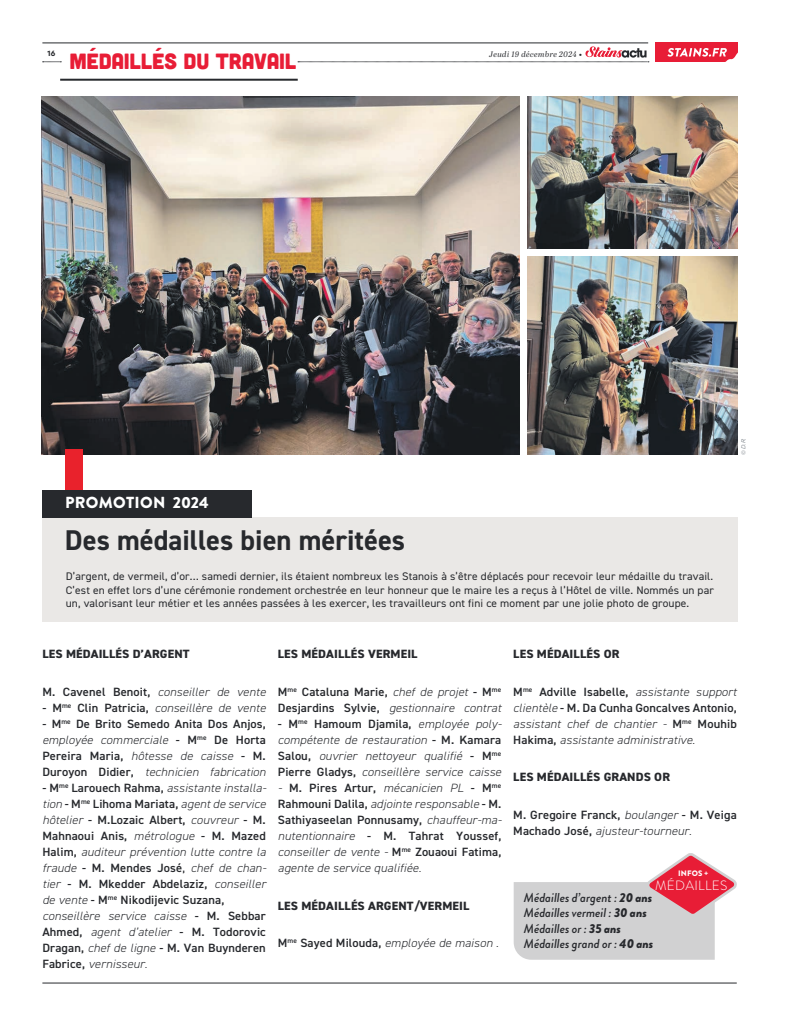
<style>
.page{position:relative;width:794px;height:1021px;background:#fff}
.page>*{position:absolute;margin:0;border:0;box-sizing:border-box;transform-origin:0 0}
.t1{font:700 28.6px "DIN2014";color:#27292d}
.t2{font:22px "Cubano";letter-spacing:-.015em;color:#e81d36}
.t3{font:900 16px "Brandon Grotesque";letter-spacing:.02em;color:#fff}
.t4{font:300 13.4px "Brandon Grotesque";letter-spacing:.02em;color:#fff}
.t5{font:italic 500 12.9px/15.5px "Brandon Grotesque";color:#27292d}
.t6{font:italic 300 12px/16px "DIN2014";letter-spacing:.01em;color:#27292d;text-align:justify;scale:1.04 1}
.t7{font:600 12px/16px "DIN2014";letter-spacing:.01em;color:#27292d;scale:1.04 1}
.t8{font:800 12px "DIN2014";letter-spacing:.01em;color:#27292d;scale:1.04 1}
.t9{font:11px/13.2px "DIN2014";letter-spacing:.01em;color:#27292d;text-align:justify;scale:1.04 1}
.t10{font:italic 8px "Abril Display";letter-spacing:.05em;color:#27292d}
.t11{font:900 7.9px "Brandon Grotesque";letter-spacing:.02em;color:#fff}
.t12{font:700 7px "Galano Classic Alt";color:#27292d}
.t13{font:italic 6px "Galano Grotesque Alt";color:#7f858c}
.s1{font-weight:900;font-style:normal}
.s2{font-weight:600;font-style:normal}
.s3{font-weight:300;font-style:italic}
.s4{font-weight:400;font-style:normal}
.s5{font-weight:900}
</style>
<div class="page">
<div style="left:655px;top:43px;width:83px;height:19px;background:#e81d36"></div>
<svg style="left:667px;top:48px;width:71px;height:14px"></svg>
<svg style="left:298px;top:46px;width:351px;height:17px"></svg>
<svg style="left:43px;top:62px;width:18px;height:1px"></svg>
<hr style="left:42px;top:43px;width:606px;height:1px;background:#27292d">
<hr style="left:60px;top:79px;width:238px;height:2px;background:#27292d">
<img style="left:42px;top:96px;width:477px;height:358px">
<hr style="left:42px;top:982px;width:694px;height:1px;background:#27292d">
<svg style="left:514px;top:853px;width:223px;height:106px"></svg>
<div style="left:43px;top:517px;width:695px;height:104px;background:#eae8e6"></div>
<div style="left:43px;top:489px;width:209px;height:28px;background:#27292d"></div>
<img style="left:527px;top:97px;width:211px;height:151px">
<img style="left:528px;top:256px;width:210px;height:198px">
<div style="left:65px;top:449px;width:18px;height:40px;background:#e9222c"></div>
<h2 class="t2" style="left:69px;top:47px;width:228px">MÉDAILLÉS DU TRAVAIL</h2>
<p class="t12" style="left:48px;top:49px;width:9px">16</p>
<p class="t10" style="left:489px;top:48px;width:95px">Jeudi 19 décembre 2024 <span class="s1">•</span></p>
<h3 class="t3" style="left:65px;top:491px;width:145px">PROMOTION 2024</h3>
<h1 class="t1" style="left:65px;top:521px;width:342px">Des médailles bien méritées</h1>
<p class="t9" style="left:66px;top:570px;width:624px">D’argent, de vermeil, d’or… samedi dernier, ils étaient nombreux les Stanois à s’être déplacés pour recevoir leur médaille du travail.<br>C’est en effet lors d’une cérémonie rondement orchestrée en leur honneur que le maire les a reçus à l’Hôtel de ville. Nommés un par un, valorisant leur métier et les années passées à les exercer, les travailleurs ont fini ce moment par une jolie photo de groupe.</p>
<p class="t13" style="left:739px;top:454px;width:18px;rotate:-90deg">© D.R.</p>
<p class="t8" style="left:42px;top:646px;width:143px">LES MÉDAILLÉS D’ARGENT</p>
<p class="t6" style="left:42px;top:684px;width:216px"><span class="s2">M. Cavenel Benoit,</span> conseiller de vente</p>
<p class="t6" style="left:42px;top:700px;width:216px"><span class="s2">- M</span><sup>me</sup> <span class="s2">Clin Patricia,</span> conseillère de vente</p>
<p class="t7" style="left:42px;top:715px;width:216px;text-align:justify">- M<sup>me</sup> De Brito Semedo Anita Dos Anjos, <span class="s3">employée commerciale</span> - M<sup>me</sup> De Horta Pereira Maria, <span class="s3">hôtesse de caisse</span> - M.<br>Duroyon Didier, <span class="s3">technicien fabrication</span></p>
<p class="t6" style="left:42px;top:780px;width:217px;text-align:left"><span class="s2">- M</span><sup>me</sup> <span class="s2">Larouech Rahma,</span> assistante installa&shy;tion <span class="s2">- M</span><sup>me</sup> <span class="s2">Lihoma Mariata,</span> agent de service hôtelier <span class="s2">- M.Lozaic Albert,</span> couvreur <span class="s2">- M.<br>Mahnaoui Anis,</span> métrologue <span class="s2">- M. Mazed Halim,</span> auditeur prévention lutte contre la fraude <span class="s2">- M. Mendes José</span><span class="s4">,</span> chef de chan&shy;tier <span class="s2">- M. Mkedder Abdelaziz,</span> conseiller de vente <span class="s2">- M</span><sup>me</sup> <span class="s2">Nikodijevic Suzana, </span>conseillère service caisse <span class="s2">- M. Sebbar Ahmed,</span> agent d’atelier <span class="s2">- M. Todorovic Dragan,</span> chef de ligne <span class="s2">- M. Van Buynderen Fabrice,</span> vernisseur.</p>
<p class="t8" style="left:278px;top:646px;width:136px">LES MÉDAILLÉS VERMEIL</p>
<p class="t7" style="left:278px;top:683px;width:216px">M<sup>me</sup> Cataluna Marie, <span class="s3">chef de projet</span> - M<sup>me<br></sup>Desjardins Sylvie, <span class="s3">gestionnaire contrat</span></p>
<p class="t6" style="left:278px;top:715px;width:217px"><span class="s2">- M</span><sup>me</sup> <span class="s2">Hamoum Djamila,</span> employée poly&shy;compétente de restauration <span class="s2">- M. Kamara Salou,</span> ouvrier nettoyeur qualifié <span class="s2">- M</span><sup>me </sup><span class="s2">Pierre Gladys,</span> conseillère service caisse</p>
<p class="t6" style="left:278px;top:779px;width:217px">- <span class="s2">M. Pires Artur,</span> mécanicien PL <span class="s2">- M</span><sup>me </sup><span class="s2">Rahmouni Dalila,</span> adjointe responsable <span class="s2">- M.<br>Sathiyaseelan Ponnusamy,</span> chauffeur-ma&shy;nutentionnaire <span class="s2">- M. Tahrat Youssef, </span>conseiller de vente - <span class="s2">M</span><sup>me</sup> <span class="s2">Zouaoui Fatima, </span>agente de service qualifiée.</p>
<p class="t8" style="left:278px;top:897px;width:186px">LES MÉDAILLÉS ARGENT/VERMEIL</p>
<p class="t6" style="left:278px;top:935px;width:214px"><span class="s2">M</span><sup>me</sup> <span class="s2">Sayed Milouda,</span> employée de maison .</p>
<p class="t8" style="left:513px;top:646px;width:104px">LES MÉDAILLÉS OR</p>
<p class="t6" style="left:513px;top:683px;width:216px"><span class="s2">M</span><sup>me</sup> <span class="s2">Adville Isabelle,</span> assistante support clientèle <span class="s2">- M. Da Cunha Goncalves Antonio, </span>assistant chef de chantier - <span class="s2">M</span><sup>me</sup> <span class="s2">Mouhib Hakima,</span> assistante administrative.</p>
<p class="t8" style="left:513px;top:769px;width:152px">LES MÉDAILLÉS GRANDS OR</p>
<p class="t7" style="left:513px;top:806px;width:216px">M. Gregoire Franck, <span class="s3">boulanger</span> - M. Veiga<br>Machado José, <span class="s3">ajusteur-tourneur.</span></p>
<p class="t11" style="left:678px;top:867px;width:32px">INFOS +</p>
<p class="t4" style="left:655px;top:875px;width:74px">MÉDAILLES</p>
<p class="t5" style="left:524px;top:889px;width:131px">Médailles d’argent : <span class="s5">20 ans<br></span>Médailles vermeil : <span class="s5">30 ans<br></span>Médailles or : <span class="s5">35 ans<br></span>Médailles grand or : <span class="s5">40 ans</span></p>
</div>
